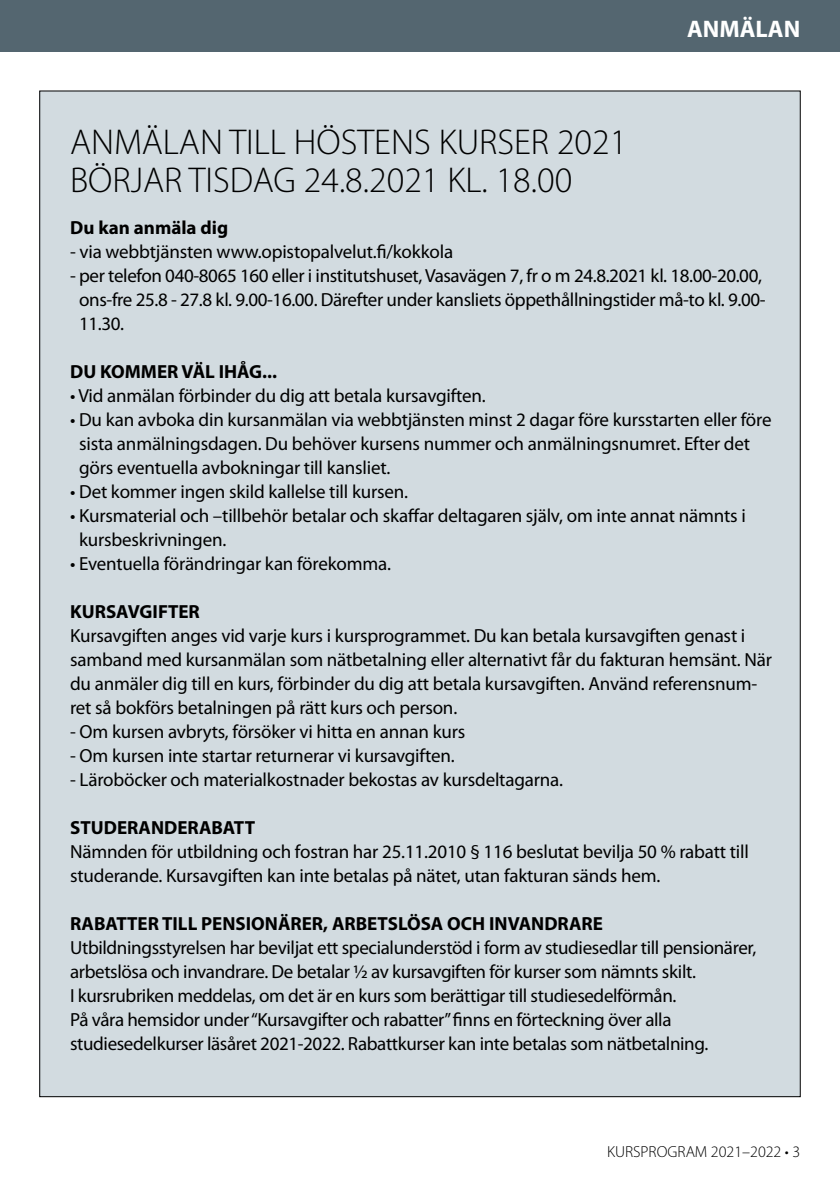
<style>
.page{position:relative;width:840px;height:1191px;background:#fff}
.page>*{position:absolute;margin:0;border:0;box-sizing:border-box;transform-origin:0 0}
.t1{font:300 36px/38px "Myriad Pro";color:#000}
.t2{font:700 24px "Myriad Pro";color:#fff}
.t3{font:19px/24px "Myriad Pro";letter-spacing:-.01em;color:#000}
.t4{font:700 19px "Myriad Pro";color:#000}
.t5{font:300 16px "Myriad Pro";color:#000}
</style>
<div class="page">
<div style="left:0;top:0;width:839px;height:51px;background:#546670"></div>
<div style="left:40px;top:91px;width:759px;height:1005px;background:#d2dbe0"></div>
<p class="t2" style="left:686px;top:15px;width:115px">ANMÄLAN</p>
<h1 class="t1" style="left:70px;top:123px;width:558px">ANMÄLAN TILL HÖSTENS KURSER 2021<br>BÖRJAR TISDAG 24.8.2021 KL. 18.00</h1>
<p class="t4" style="left:70px;top:217px;width:159px">Du kan anmäla dig</p>
<p class="t3" style="left:70px;top:240px;width:384px">- via webbtjänsten www.opistopalvelut.fi/kokkola</p>
<p class="t3" style="left:79px;top:264px;width:687px;text-indent:-9px">- per telefon 040-8065 160 eller i institutshuset, Vasavägen 7, fr o m 24.8.2021 kl. 18.00-20.00, ons-fre 25.8 - 27.8 kl. 9.00-16.00. Därefter under kansliets öppethållningstider må-to kl. 9.00-<br>11.30.</p>
<p class="t4" style="left:70px;top:361px;width:208px">DU KOMMER VÄL IHÅG...</p>
<p class="t3" style="left:70px;top:384px;width:417px">• Vid anmälan förbinder du dig att betala kursavgiften.</p>
<p class="t3" style="left:79px;top:408px;width:693px;text-indent:-9px">• Du kan avboka din kursanmälan via webbtjänsten minst 2 dagar före kursstarten eller före sista anmälningsdagen. Du behöver kursens nummer och anmälningsnumret. Efter det görs eventuella avbokningar till kansliet.</p>
<p class="t3" style="left:70px;top:480px;width:339px">• Det kommer ingen skild kallelse till kursen.</p>
<p class="t3" style="left:79px;top:504px;width:668px;text-indent:-9px">• Kursmaterial och –tillbehör betalar och skaffar deltagaren själv, om inte annat nämnts i kursbeskrivningen.</p>
<p class="t3" style="left:70px;top:552px;width:322px">• Eventuella förändringar kan förekomma.</p>
<p class="t4" style="left:70px;top:601px;width:131px">KURSAVGIFTER</p>
<p class="t3" style="left:70px;top:624px;width:702px">Kursavgiften anges vid varje kurs i kursprogrammet. Du kan betala kursavgiften genast i samband med kursanmälan som nätbetalning eller alternativt får du fakturan hemsänt. När du anmäler dig till en kurs, förbinder du dig att betala kursavgiften. Använd referensnum&shy;ret så bokförs betalningen på rätt kurs och person.</p>
<p class="t3" style="left:70px;top:720px;width:396px">- Om kursen avbryts, försöker vi hitta en annan kurs</p>
<p class="t3" style="left:70px;top:744px;width:386px">- Om kursen inte startar returnerar vi kursavgiften.</p>
<p class="t3" style="left:70px;top:768px;width:494px">- Läroböcker och materialkostnader bekostas av kursdeltagarna.</p>
<p class="t4" style="left:70px;top:817px;width:186px">STUDERANDERABATT</p>
<p class="t3" style="left:70px;top:840px;width:680px">Nämnden för utbildning och fostran har 25.11.2010 § 116 beslutat bevilja 50 % rabatt till studerande. Kursavgiften kan inte betalas på nätet, utan fakturan sänds hem.</p>
<p class="t4" style="left:70px;top:913px;width:534px">RABATTER TILL PENSIONÄRER, ARBETSLÖSA OCH INVANDRARE</p>
<p class="t3" style="left:70px;top:936px;width:687px">Utbildningsstyrelsen har beviljat ett specialunderstöd i form av studiesedlar till pensionärer, arbetslösa och invandrare. De betalar ½ av kursavgiften för kurser som nämnts skilt.<br>I kursrubriken meddelas, om det är en kurs som berättigar till studiesedelförmån.<br>På våra hemsidor under “Kursavgifter och rabatter” finns en förteckning över alla studiesedelkurser läsåret 2021-2022. Rabattkurser kan inte betalas som nätbetalning.</p>
<p class="t5" style="left:606px;top:1142px;width:194px">KURSPROGRAM 2021–2022 • 3</p>
</div>
